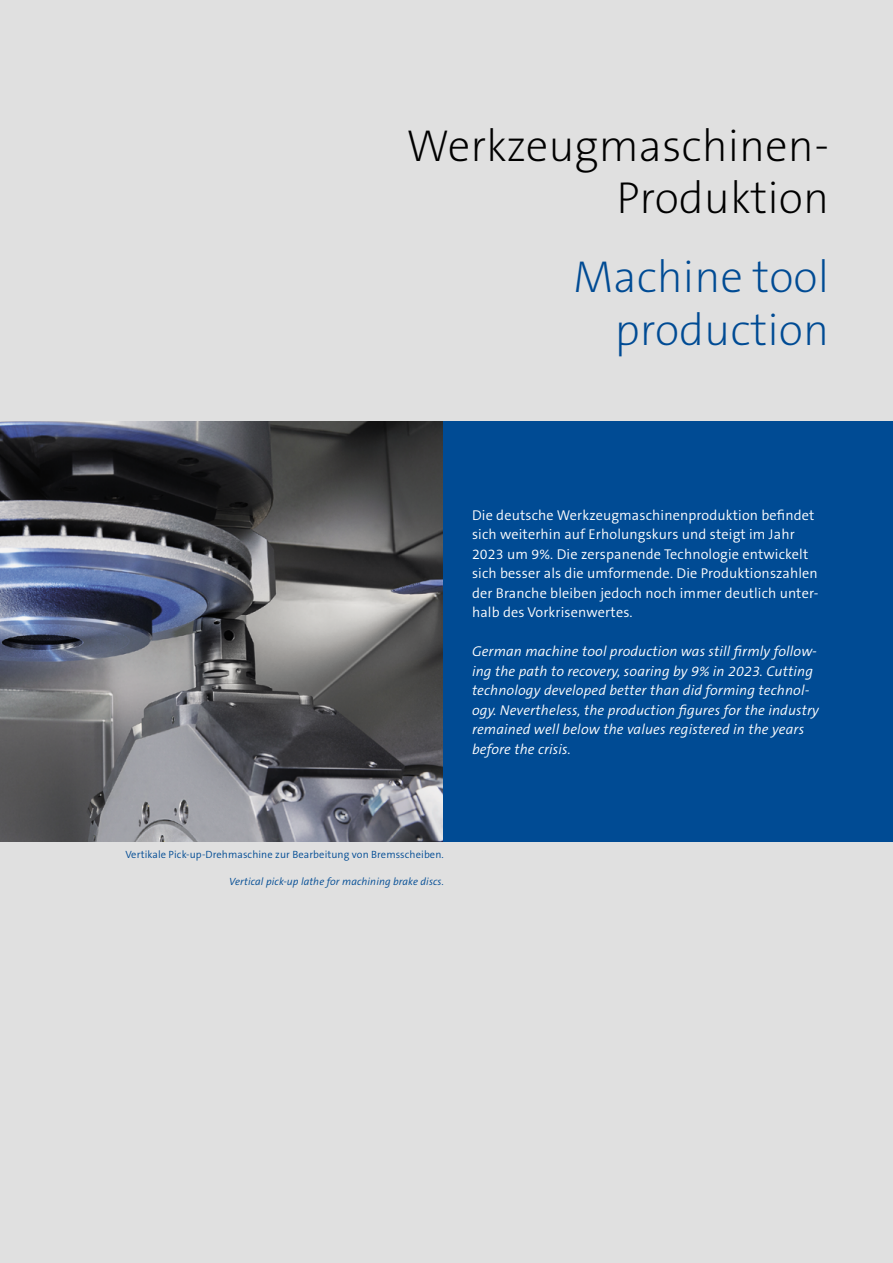
<style>
.page{position:relative;width:893px;height:1263px;background:#e0e0e0}
.page>*{position:absolute;margin:0;border:0;box-sizing:border-box;transform-origin:0 0}
.t1{font:200 45px "The Sans B Plus W2";color:#000}
.t2{font:200 45px/52.5px "The Sans B Plus W2";color:#004b94;text-align:right}
.Kurztexte_ENG{font:italic 300 14.25px/19.5px "The Sans B Plus W4";letter-spacing:.01em;color:#fff}
.Kurztexte_DE{font:300 14.25px/19.5px "The Sans B Plus W4";letter-spacing:.01em;color:#fff}
.BU_Bild_Anlaufseite_D{font:300 10.5px "The Sans B Plus W4";letter-spacing:.01em;color:#004b94}
.BU_Bild_Anlaufseite_E{font:italic 300 10.5px "The Sans B Plus W4";letter-spacing:.01em;color:#004b94}
</style>
<div class="page">
<div style="left:442px;top:421px;width:451px;height:421px;background:#004b94"></div>
<img style="left:0;top:421px;width:442px;height:421px">
<p class="t1" style="left:407px;top:117px;width:424px">Werkzeugmaschinen-</p>
<p class="t1" style="left:617px;top:169px;width:214px">Produktion</p>
<p class="t2" style="left:573px;top:251px;width:258px">Machine tool production</p>
<p class="Kurztexte_DE" style="left:472px;top:505px;width:348px">Die deutsche Werkzeugmaschinenproduktion befindet sich weiterhin auf Erholungskurs und steigt im Jahr 2023 um 9%. Die zerspanende Technologie entwickelt sich besser als die umformende. Die Produktionszahlen der Branche bleiben jedoch noch immer deutlich unter&shy;halb des Vorkrisenwertes.</p>
<p class="Kurztexte_ENG" style="left:472px;top:642px;width:349px">German machine tool production was still firmly follow&shy;ing the path to recovery, soaring by 9% in 2023. Cutting technology developed better than did forming technol&shy;ogy. Nevertheless, the production figures for the industry remained well below the values registered in the years before the crisis.</p>
<p class="BU_Bild_Anlaufseite_D" style="left:125px;top:848px;width:320px">Vertikale Pick-up-Drehmaschine zur Bearbeitung von Bremsscheiben.</p>
<p class="BU_Bild_Anlaufseite_E" style="left:229px;top:875px;width:216px">Vertical pick-up lathe for machining brake discs.</p>
</div>
